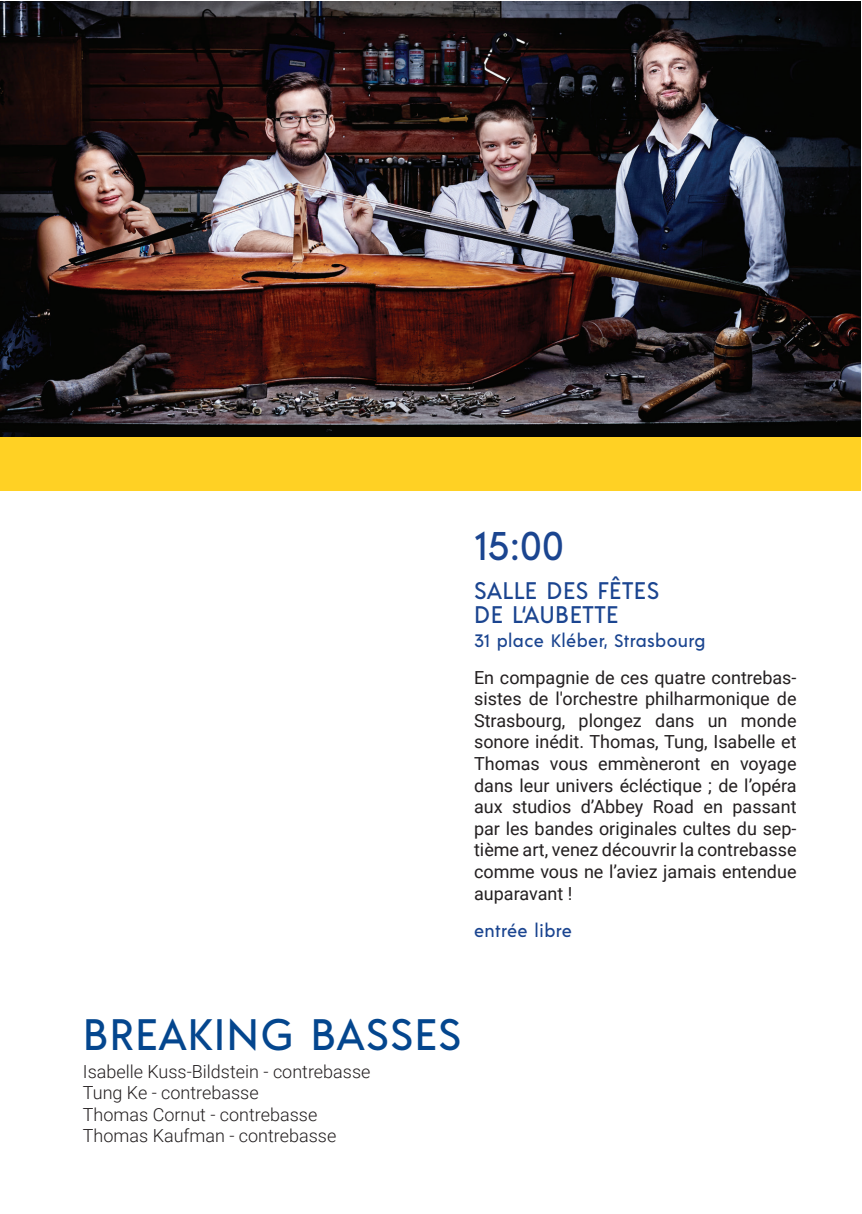
<style>
.page{position:relative;width:862px;height:1214px;background:#fff}
.page>*{position:absolute;margin:0;border:0;box-sizing:border-box;transform-origin:0 0}
.t1{font:500 44px "Acre";letter-spacing:.02em;color:#04468e}
.t2{font:500 40px "Acre";color:#1b4590}
.t3{font:500 24px/24px "Acre";letter-spacing:.02em;color:#1b4590}
.t4{font:18px/21.6px "Roboto";color:#231f20;text-align:justify}
.t5{font:300 18px/21.6px "Roboto";color:#231f20}
.t6{font:500 18px "Acre";letter-spacing:.02em;color:#1b4590}
</style>
<div class="page">
<div style="left:0;top:428px;width:860px;height:62px;background:#ffd124"></div>
<img style="left:0;top:1px;width:860px;height:436px">
<h2 class="t2" style="left:474px;top:518px;width:91px">15:00</h2>
<h3 class="t3" style="left:474px;top:576px;width:187px">SALLE DES FÊTES<br>DE L‘AUBETTE</h3>
<p class="t6" style="left:474px;top:627px;width:233px">31 place Kléber, Strasbourg</p>
<p class="t4" style="left:474px;top:666px;width:324px">En compagnie de ces quatre contrebas&shy;sistes de l'orchestre philharmonique de Strasbourg, plongez dans un monde sonore inédit. Thomas, Tung, Isabelle et Thomas vous emmèneront en voyage dans leur univers écléctique ; de l’opéra aux studios d’Abbey Road en passant par les bandes originales cultes du sep&shy;tième art, venez découvrir la contrebasse comme vous ne l’aviez jamais entendue auparavant !</p>
<p class="t6" style="left:474px;top:918px;width:99px">entrée libre</p>
<h1 class="t1" style="left:83px;top:1003px;width:380px">BREAKING BASSES</h1>
<p class="t5" style="left:83px;top:1060px;width:289px">Isabelle Kuss-Bildstein - contrebasse<br>Tung Ke - contrebasse<br>Thomas Cornut - contrebasse<br>Thomas Kaufman - contrebasse</p>
</div>
